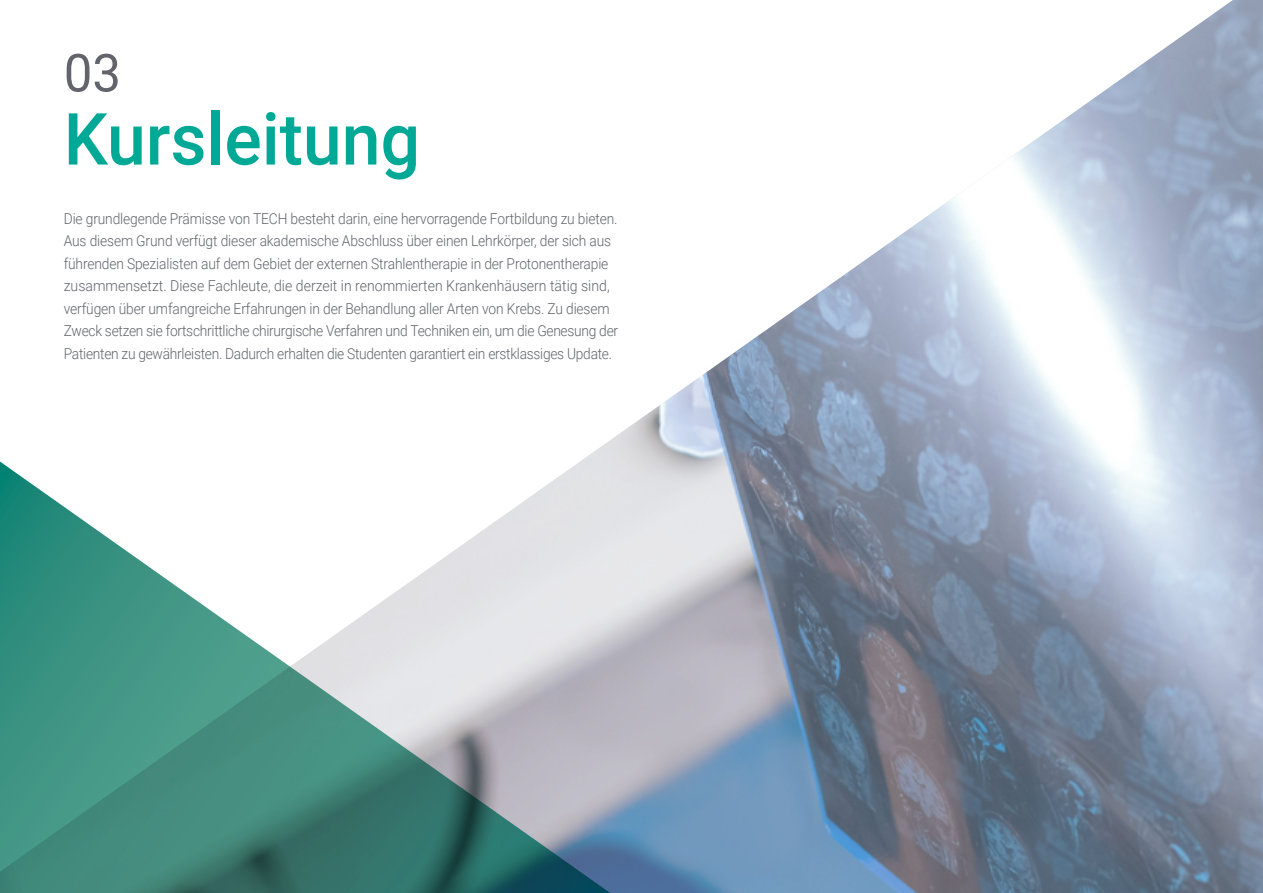
<style>
.page{position:relative;width:1263px;height:893px;background:#fff}
.page>*{position:absolute;margin:0;border:0;box-sizing:border-box;transform-origin:0 0}
.t1{font:500 72px "Roboto";color:#00a996}
.t2{font:52.5px "Roboto";color:#61646a}
.t3{font:300 15px/22.5px "Roboto";letter-spacing:-.01em;color:#61646a;scale:.92 1}
</style>
<div class="page">
<img style="left:602px;top:0;width:661px;height:893px">
<svg style="left:0;top:446px;width:640px;height:447px"></svg>
<h2 class="t2" style="left:64px;top:36px;width:59px">03</h2>
<h1 class="t1" style="left:64px;top:89px;width:358px">Kursleitung</h1>
<p class="t3" style="left:64px;top:207px;width:604px">Die grundlegende Prämisse von TECH besteht darin, eine hervorragende Fortbildung zu bieten.<br>Aus diesem Grund verfügt dieser akademische Abschluss über einen Lehrkörper, der sich aus führenden Spezialisten auf dem Gebiet der externen Strahlentherapie in der Protonentherapie zusammensetzt. Diese Fachleute, die derzeit in renommierten Krankenhäusern tätig sind, verfügen über umfangreiche Erfahrungen in der Behandlung aller Arten von Krebs. Zu diesem Zweck setzen sie fortschrittliche chirurgische Verfahren und Techniken ein, um die Genesung der Patienten zu gewährleisten. Dadurch erhalten die Studenten garantiert ein erstklassiges Update.</p>
</div>
